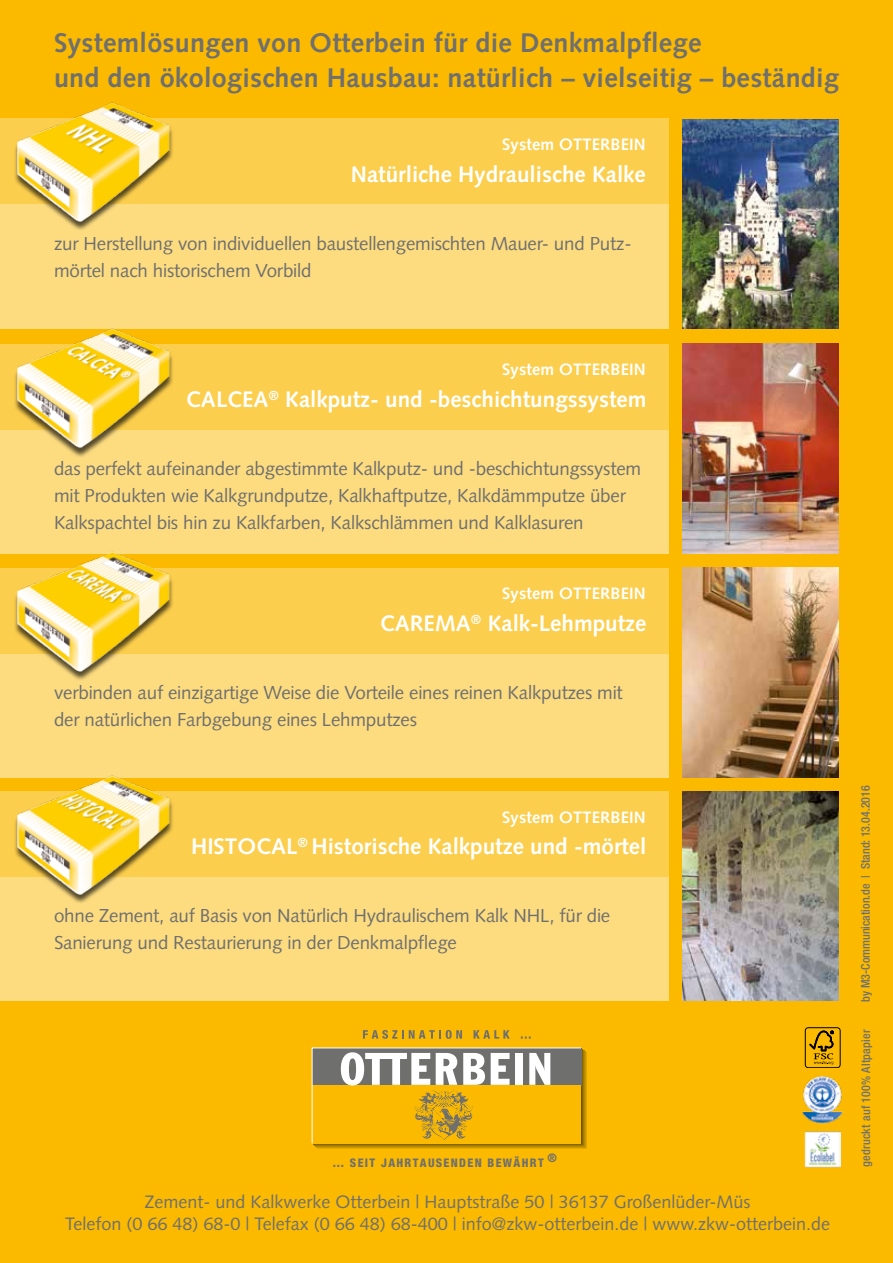
<style>
.page{position:relative;width:893px;height:1263px;background:#fbba00}
.page>*{position:absolute;margin:0;border:0;box-sizing:border-box;transform-origin:0 0}
.t1{font:700 27px/34.5px "Syntax";letter-spacing:.01em;color:#6f6f6e}
.t2{font:700 22.5px "Syntax";color:#fff}
.t3{font:18.75px/27px "Syntax";letter-spacing:-.01em;color:#6f6f6e}
.t4{font:18px/21.6px "Syntax";color:#6f6f6e;text-align:center}
.t5{font:700 16.5px "Syntax";letter-spacing:.01em;color:#fff}
.t6{font:500 condensed 12px "Helvetica Neue";color:#6f6f6e}
.t7{font:500 condensed 12px "Helvetica Neue";letter-spacing:.02em;color:#6f6f6e}
.t8{font:800 condensed 11.85px "Helvetica Neue";letter-spacing:.11em;color:#6f6f6e}
</style>
<div class="page">
<div style="left:0;top:204px;width:669px;height:125px;background:#fddc80"></div>
<div style="left:0;top:429px;width:669px;height:125px;background:#fddc80"></div>
<div style="left:0;top:653px;width:669px;height:125px;background:#fddc80"></div>
<div style="left:0;top:876px;width:669px;height:125px;background:#fddc80"></div>
<div style="left:0;top:119px;width:669px;height:85px;background:#fcce4d"></div>
<div style="left:0;top:344px;width:669px;height:85px;background:#fcce4d"></div>
<div style="left:0;top:568px;width:669px;height:85px;background:#fcce4d"></div>
<div style="left:0;top:791px;width:669px;height:85px;background:#fcce4d"></div>
<img style="left:14px;top:102px;width:175px;height:128px">
<img style="left:14px;top:328px;width:175px;height:129px">
<img style="left:14px;top:551px;width:175px;height:129px">
<img style="left:14px;top:775px;width:175px;height:128px">
<img style="left:682px;top:119px;width:157px;height:210px">
<img style="left:682px;top:567px;width:157px;height:210px">
<img style="left:682px;top:791px;width:157px;height:210px">
<div style="left:312px;top:1048px;width:269px;height:37px;background:#6f6f6e"></div>
<svg style="left:491px;top:1053px;width:19px;height:32px"></svg>
<div style="left:515px;top:1053px;width:8px;height:32px;background:#fff"></div>
<svg style="left:529px;top:1053px;width:21px;height:32px"></svg>
<svg style="left:341px;top:1052px;width:144px;height:88px"></svg>
<hr style="left:312px;top:1048px;width:1px;height:95px;background:#fff">
<hr style="left:312px;top:1048px;width:269px;height:1px;background:#fff">
<svg style="left:363px;top:1030px;width:99px;height:9px"></svg>
<svg style="left:473px;top:1030px;width:37px;height:9px"></svg>
<svg style="left:521px;top:1036px;width:10px;height:3px"></svg>
<img style="left:682px;top:344px;width:157px;height:210px">
<img style="left:804px;top:1131px;width:36px;height:37px">
<div style="left:805px;top:1027px;width:35px;height:41px;border:1px solid #000;border-radius:3px"></div>
<svg style="left:809px;top:1030px;width:25px;height:34px"></svg>
<img style="left:801px;top:1076px;width:42px;height:48px">
<h1 class="t1" style="left:54px;top:26px;width:786px">Systemlösungen von Otterbein für die Denkmalpflege<br>und den ökologischen Hausbau: natürlich – vielseitig – beständig</h1>
<p class="t5" style="left:502px;top:135px;width:145px">System OTTERBEIN</p>
<p class="t2" style="left:351px;top:161px;width:296px">Natürliche Hydraulische Kalke</p>
<p class="t3" style="left:54px;top:230px;width:579px">zur Herstellung von individuellen baustellengemischten Mauer- und Putz&shy;mörtel nach historischem Vorbild</p>
<p class="t5" style="left:502px;top:360px;width:145px">System OTTERBEIN</p>
<p class="t2" style="left:186px;top:386px;width:462px">CALCEA<sup>®</sup> Kalkputz- und -beschichtungssystem</p>
<p class="t3" style="left:54px;top:455px;width:589px">das perfekt aufeinander abgestimmte Kalkputz- und -beschichtungssystem mit Produkten wie Kalkgrundputze, Kalkhaftputze, Kalkdämmputze über<br>Kalkspachtel bis hin zu Kalkfarben, Kalkschlämmen und Kalklasuren</p>
<p class="t5" style="left:502px;top:584px;width:145px">System OTTERBEIN</p>
<p class="t2" style="left:380px;top:610px;width:268px">CAREMA<sup>®</sup> Kalk-Lehmputze</p>
<p class="t3" style="left:54px;top:679px;width:570px">verbinden auf einzigartige Weise die Vorteile eines reinen Kalkputzes mit der natürlichen Farbgebung eines Lehmputzes</p>
<p class="t5" style="left:502px;top:808px;width:145px">System OTTERBEIN</p>
<p class="t2" style="left:191px;top:834px;width:457px">HISTOCAL<sup>®</sup> Historische Kalkputze und -mörtel</p>
<p class="t3" style="left:54px;top:902px;width:558px">ohne Zement, auf Basis von Natürlich Hydraulischem Kalk NHL, für die<br>Sanierung und Restaurierung in der Denkmalpflege</p>
<p class="t8" style="left:332px;top:1155px;width:226px">… SEIT JAHRTAUSENDEN BEWÄHRT ®</p>
<p class="t4" style="left:65px;top:1191px;width:766px">Zement- und Kalkwerke Otterbein | Hauptstraße 50 | 36137 Großenlüder-Müs<br>Telefon (0 66 48) 68-0 | Telefax (0 66 48) 68-400 | info@zkw-otterbein.de | www.zkw-otterbein.de</p>
<p class="t6" style="left:858px;top:1002px;width:218px;rotate:-90deg">by M3-Communication.de | Stand: 13.04.2016</p>
<p class="t7" style="left:859px;top:1167px;width:139px;rotate:-90deg">gedruckt auf 100% Altpapier</p>
</div>
